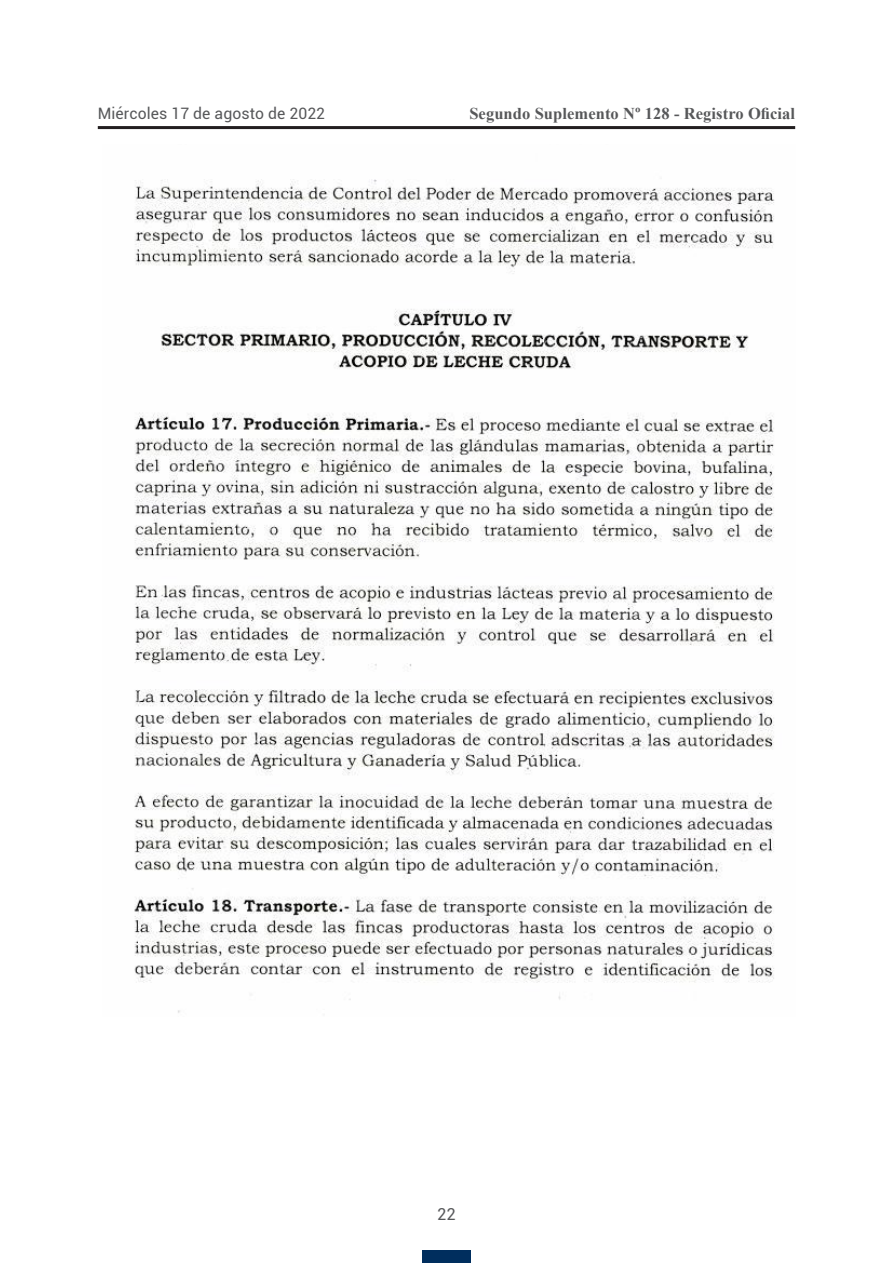
<style>
.page{position:relative;width:893px;height:1263px;background:#fff}
.page>*{position:absolute;margin:0;border:0;box-sizing:border-box;transform-origin:0 0}
.t1{font:700 16.5px "Times New Roman";letter-spacing:.005em;color:#57585a}
.t2{font:16.5px "Roboto";color:#57585a}
.t3{font:15.75px "Roboto";letter-spacing:.005em;color:#57585a}
</style>
<div class="page">
<hr style="left:98px;top:126px;width:697px;height:3px;background:#231f20">
<div style="left:422px;top:1250px;width:49px;height:13px;background:#002e5e"></div>
<img style="left:134px;top:179px;width:641px;height:834px">
<p class="t3" style="left:98px;top:102px;width:229px">Miércoles 17 de agosto de 2022</p>
<p class="t1" style="left:469px;top:102px;width:327px">Segundo Suplemento Nº 128 - Registro Oficial</p>
<p class="t2" style="left:437px;top:1203px;width:20px">22</p>
</div>
